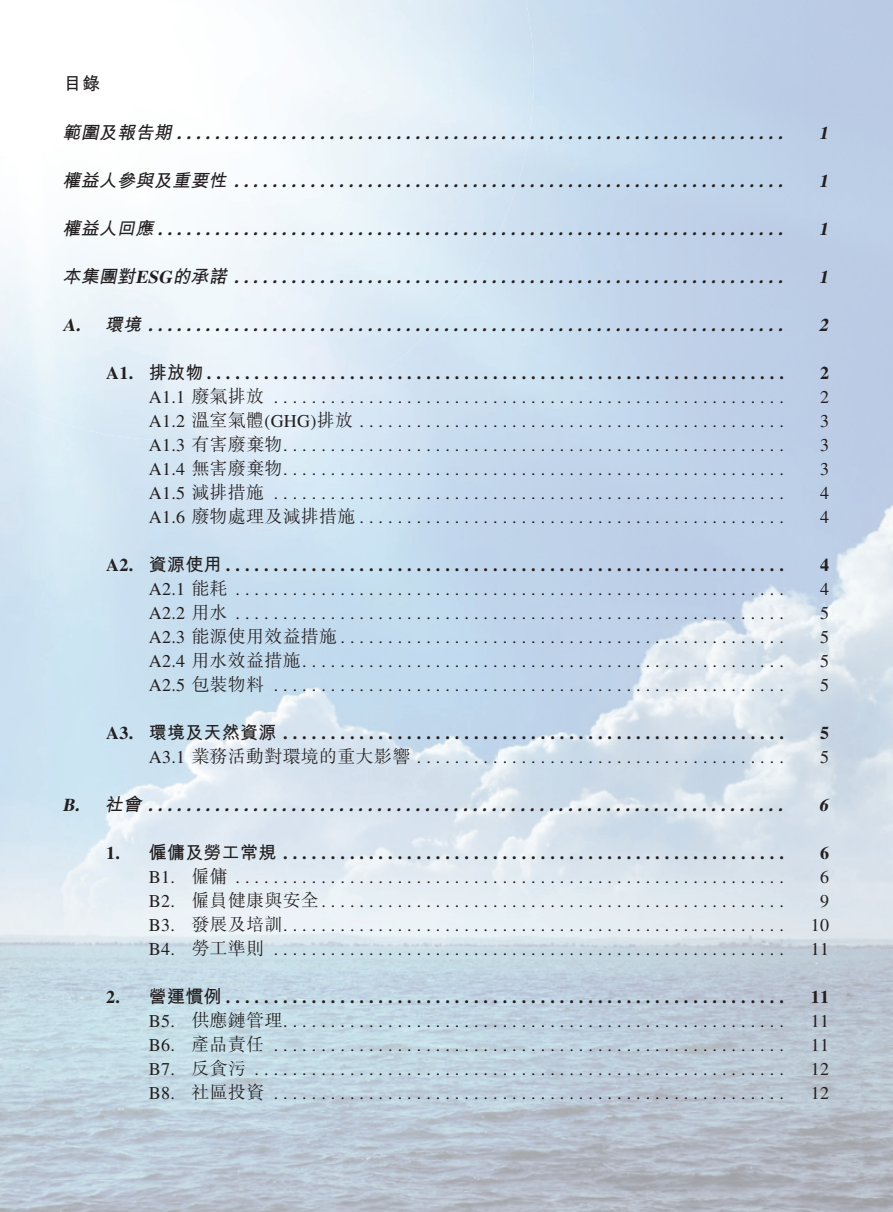
<style>
.page{position:relative;width:893px;height:1212px;background:#fff}
.page>*{position:absolute;margin:0;border:0;box-sizing:border-box;transform-origin:0 0}
.t1{font:18px "Times LT Std";letter-spacing:.015em;color:#231f20}
.t2{font:italic 700 18px "Times LT Std";color:#231f20}
.t3{font:700 18px "Times LT Std";letter-spacing:.015em;color:#231f20}
.t4{font:18px "M Hei HK Bold E Ten B5 H";color:#231f20}
.s1{font-family:"M Hei HK Bold E Ten B5 H";font-weight:400}
.s2{font-family:"M Sung HK Light E Ten B5 H"}
</style>
<div class="page">
<img style="left:447px;top:287px;width:52px;height:632px">
<div style="left:382px;top:286px;width:102px;height:52px;background:#d6e9f4"></div>
<div style="left:382px;top:337px;width:51px;height:52px;background:#d2e3f2"></div>
<p class="t4" style="left:64px;top:77px;width:38px">目錄</p>
<p class="t2" style="left:62px;top:122px;width:724px"><span class="s1">範圍及報告期</span> . . . . . . . . . . . . . . . . . . . . . . . . . . . . . . . . . . . . . . . . . . . . . . . . . . . . . . . . . . . . . . . .</p>
<p class="t2" style="left:819px;top:122px;width:13px">1</p>
<p class="t2" style="left:62px;top:170px;width:724px"><span class="s1">權益人參與及重要性</span> . . . . . . . . . . . . . . . . . . . . . . . . . . . . . . . . . . . . . . . . . . . . . . . . . . . . . . . . . .</p>
<p class="t2" style="left:819px;top:170px;width:13px">1</p>
<p class="t2" style="left:62px;top:218px;width:724px"><span class="s1">權益人回應</span> . . . . . . . . . . . . . . . . . . . . . . . . . . . . . . . . . . . . . . . . . . . . . . . . . . . . . . . . . . . . . . . . . .</p>
<p class="t2" style="left:819px;top:218px;width:13px">1</p>
<p class="t2" style="left:62px;top:266px;width:724px"><span class="s1">本集團對</span>ESG<span class="s1">的承諾</span> . . . . . . . . . . . . . . . . . . . . . . . . . . . . . . . . . . . . . . . . . . . . . . . . . . . . . . . . . .</p>
<p class="t2" style="left:819px;top:266px;width:13px">1</p>
<p class="t2" style="left:62px;top:314px;width:724px">A. <span class="s1">環境</span> . . . . . . . . . . . . . . . . . . . . . . . . . . . . . . . . . . . . . . . . . . . . . . . . . . . . . . . . . . . . . . . . . . .</p>
<p class="t2" style="left:819px;top:314px;width:13px">2</p>
<p class="t3" style="left:106px;top:362px;width:679px">A1. <span class="s1">排放物</span> . . . . . . . . . . . . . . . . . . . . . . . . . . . . . . . . . . . . . . . . . . . . . . . . . . . . . . . . . . . . .</p>
<p class="t3" style="left:820px;top:362px;width:10px">2</p>
<p class="t1" style="left:149px;top:386px;width:636px">A1.1 <span class="s2">廢氣排放</span> . . . . . . . . . . . . . . . . . . . . . . . . . . . . . . . . . . . . . . . . . . . . . . . . . . . . . .</p>
<p class="t1" style="left:820px;top:386px;width:10px">2</p>
<p class="t1" style="left:149px;top:410px;width:636px">A1.2 <span class="s2">溫室氣體</span>(GHG)<span class="s2">排放</span> . . . . . . . . . . . . . . . . . . . . . . . . . . . . . . . . . . . . . . . . . . . . .</p>
<p class="t1" style="left:820px;top:410px;width:10px">3</p>
<p class="t1" style="left:149px;top:434px;width:636px">A1.3 <span class="s2">有害廢棄物</span> . . . . . . . . . . . . . . . . . . . . . . . . . . . . . . . . . . . . . . . . . . . . . . . . . . . . .</p>
<p class="t1" style="left:820px;top:434px;width:10px">3</p>
<p class="t1" style="left:149px;top:458px;width:636px">A1.4 <span class="s2">無害廢棄物</span> . . . . . . . . . . . . . . . . . . . . . . . . . . . . . . . . . . . . . . . . . . . . . . . . . . . . .</p>
<p class="t1" style="left:820px;top:458px;width:10px">3</p>
<p class="t1" style="left:149px;top:482px;width:636px">A1.5 <span class="s2">減排措施</span> . . . . . . . . . . . . . . . . . . . . . . . . . . . . . . . . . . . . . . . . . . . . . . . . . . . . . .</p>
<p class="t1" style="left:820px;top:482px;width:10px">4</p>
<p class="t1" style="left:149px;top:506px;width:636px">A1.6 <span class="s2">廢物處理及減排措施</span> . . . . . . . . . . . . . . . . . . . . . . . . . . . . . . . . . . . . . . . . . . . . .</p>
<p class="t1" style="left:820px;top:506px;width:10px">4</p>
<p class="t3" style="left:106px;top:554px;width:679px">A2. <span class="s1">資源使用</span> . . . . . . . . . . . . . . . . . . . . . . . . . . . . . . . . . . . . . . . . . . . . . . . . . . . . . . . . . . .</p>
<p class="t3" style="left:820px;top:554px;width:10px">4</p>
<p class="t1" style="left:149px;top:578px;width:636px">A2.1 <span class="s2">能耗</span> . . . . . . . . . . . . . . . . . . . . . . . . . . . . . . . . . . . . . . . . . . . . . . . . . . . . . . . . . .</p>
<p class="t1" style="left:820px;top:578px;width:10px">4</p>
<p class="t1" style="left:149px;top:602px;width:636px">A2.2 <span class="s2">用水</span> . . . . . . . . . . . . . . . . . . . . . . . . . . . . . . . . . . . . . . . . . . . . . . . . . . . . . . . . . .</p>
<p class="t1" style="left:820px;top:602px;width:10px">5</p>
<p class="t1" style="left:149px;top:626px;width:636px">A2.3 <span class="s2">能源使用效益措施</span> . . . . . . . . . . . . . . . . . . . . . . . . . . . . . . . . . . . . . . . . . . . . . . .</p>
<p class="t1" style="left:820px;top:626px;width:10px">5</p>
<p class="t1" style="left:149px;top:650px;width:636px">A2.4 <span class="s2">用水效益措施</span> . . . . . . . . . . . . . . . . . . . . . . . . . . . . . . . . . . . . . . . . . . . . . . . . . . .</p>
<p class="t1" style="left:820px;top:650px;width:10px">5</p>
<p class="t1" style="left:149px;top:674px;width:636px">A2.5 <span class="s2">包裝物料</span> . . . . . . . . . . . . . . . . . . . . . . . . . . . . . . . . . . . . . . . . . . . . . . . . . . . . . .</p>
<p class="t1" style="left:820px;top:674px;width:10px">5</p>
<p class="t3" style="left:106px;top:722px;width:679px">A3. <span class="s1">環境及天然資源</span> . . . . . . . . . . . . . . . . . . . . . . . . . . . . . . . . . . . . . . . . . . . . . . . . . . . . .</p>
<p class="t3" style="left:820px;top:722px;width:10px">5</p>
<p class="t1" style="left:149px;top:746px;width:636px">A3.1 <span class="s2">業務活動對環境的重大影響</span> . . . . . . . . . . . . . . . . . . . . . . . . . . . . . . . . . . . . . . .</p>
<p class="t1" style="left:820px;top:746px;width:10px">5</p>
<p class="t2" style="left:62px;top:794px;width:724px">B. <span class="s1">社會</span> . . . . . . . . . . . . . . . . . . . . . . . . . . . . . . . . . . . . . . . . . . . . . . . . . . . . . . . . . . . . . . . . . . .</p>
<p class="t2" style="left:819px;top:794px;width:13px">6</p>
<p class="t3" style="left:106px;top:842px;width:679px">1. <span class="s1">僱傭及勞工常規</span> . . . . . . . . . . . . . . . . . . . . . . . . . . . . . . . . . . . . . . . . . . . . . . . . . . . . .</p>
<p class="t3" style="left:820px;top:842px;width:10px">6</p>
<p class="t1" style="left:149px;top:866px;width:636px">B1. <span class="s2">僱傭</span> . . . . . . . . . . . . . . . . . . . . . . . . . . . . . . . . . . . . . . . . . . . . . . . . . . . . . . . . . .</p>
<p class="t1" style="left:820px;top:866px;width:10px">6</p>
<p class="t1" style="left:149px;top:890px;width:636px">B2. <span class="s2">僱員健康與安全</span> . . . . . . . . . . . . . . . . . . . . . . . . . . . . . . . . . . . . . . . . . . . . . . . . .</p>
<p class="t1" style="left:820px;top:890px;width:10px">9</p>
<p class="t1" style="left:149px;top:914px;width:636px">B3. <span class="s2">發展及培訓</span> . . . . . . . . . . . . . . . . . . . . . . . . . . . . . . . . . . . . . . . . . . . . . . . . . . . . .</p>
<p class="t1" style="left:811px;top:914px;width:20px">10</p>
<p class="t1" style="left:149px;top:938px;width:636px">B4. <span class="s2">勞工準則</span> . . . . . . . . . . . . . . . . . . . . . . . . . . . . . . . . . . . . . . . . . . . . . . . . . . . . . .</p>
<p class="t1" style="left:811px;top:938px;width:20px">11</p>
<p class="t3" style="left:106px;top:986px;width:679px">2. <span class="s1">營運慣例</span> . . . . . . . . . . . . . . . . . . . . . . . . . . . . . . . . . . . . . . . . . . . . . . . . . . . . . . . . . . .</p>
<p class="t3" style="left:811px;top:986px;width:20px">11</p>
<p class="t1" style="left:149px;top:1010px;width:636px">B5. <span class="s2">供應鏈管理</span> . . . . . . . . . . . . . . . . . . . . . . . . . . . . . . . . . . . . . . . . . . . . . . . . . . . . .</p>
<p class="t1" style="left:811px;top:1010px;width:20px">11</p>
<p class="t1" style="left:149px;top:1034px;width:636px">B6. <span class="s2">產品責任</span> . . . . . . . . . . . . . . . . . . . . . . . . . . . . . . . . . . . . . . . . . . . . . . . . . . . . . .</p>
<p class="t1" style="left:811px;top:1034px;width:20px">11</p>
<p class="t1" style="left:149px;top:1058px;width:636px">B7. <span class="s2">反貪污</span> . . . . . . . . . . . . . . . . . . . . . . . . . . . . . . . . . . . . . . . . . . . . . . . . . . . . . . . .</p>
<p class="t1" style="left:811px;top:1058px;width:20px">12</p>
<p class="t1" style="left:149px;top:1082px;width:636px">B8. <span class="s2">社區投資</span> . . . . . . . . . . . . . . . . . . . . . . . . . . . . . . . . . . . . . . . . . . . . . . . . . . . . . .</p>
<p class="t1" style="left:811px;top:1082px;width:20px">12</p>
</div>
